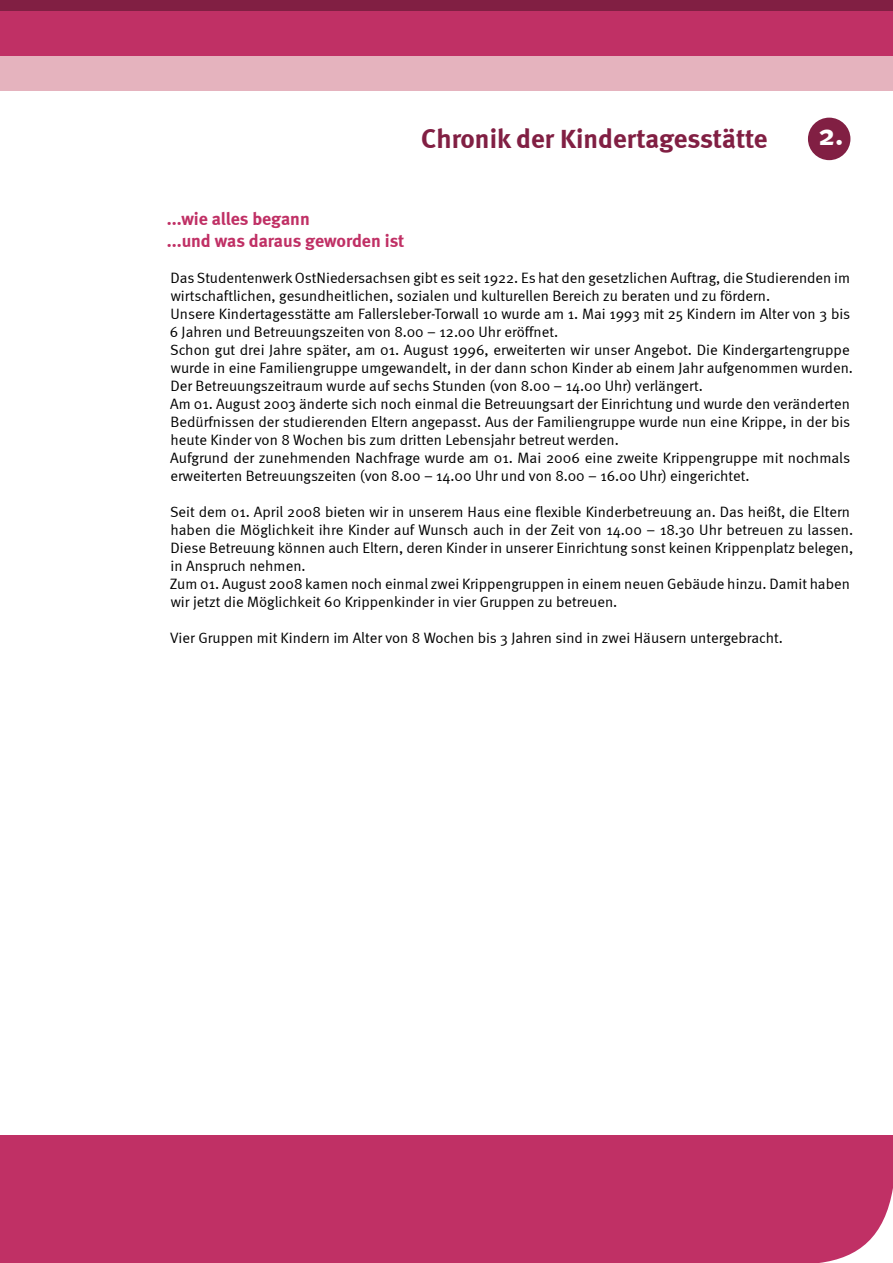
<style>
.page{position:relative;width:893px;height:1263px;background:#fff}
.page>*{position:absolute;margin:0;border:0;box-sizing:border-box;transform-origin:0 0}
.t1{font:700 30px "Meta";color:#fff}
.t2{font:700 27px "Meta";color:#811f43}
.t3{font:700 18px/21.6px "Meta";letter-spacing:-.005em;color:#c03065}
.t4{font:15px/18px "Meta Normal";color:#000}
</style>
<div class="page">
<div style="left:808px;top:118px;width:42px;height:42px;background:#811f43;border-radius:50%"></div>
<div style="left:0;top:0;width:893px;height:58px;background:#c03065"></div>
<div style="left:0;top:0;width:893px;height:11px;background:#811f43"></div>
<div style="left:0;top:1135px;width:893px;height:128px;background:#c03065"></div>
<svg style="left:819px;top:1188px;width:74px;height:75px"></svg>
<div style="left:0;top:56px;width:893px;height:34px;background:#e5b3be"></div>
<h2 class="t2" style="left:421px;top:123px;width:348px">Chronik der Kindertagesstätte</h2>
<h1 class="t1" style="left:819px;top:117px;width:26px">2.</h1>
<p class="t3" style="left:167px;top:208px;width:239px">...wie alles begann<br>...und was daraus geworden ist</p>
<p class="t4" style="left:170px;top:269px;width:685px">Das Studentenwerk OstNiedersachsen gibt es seit 1922. Es hat den gesetzlichen Auftrag, die Studierenden im wirtschaftlichen, gesundheitlichen, sozialen und kulturellen Bereich zu beraten und zu fördern.<br>Unsere Kindertagesstätte am Fallersleber-Torwall 10 wurde am 1. Mai 1993 mit 25 Kindern im Alter von 3 bis 6 Jahren und Betreuungszeiten von 8.00 – 12.00 Uhr eröffnet.<br>Schon gut drei Jahre später, am 01. August 1996, erweiterten wir unser Angebot. Die Kindergartengruppe wurde in eine Familiengruppe umgewandelt, in der dann schon Kinder ab einem Jahr aufgenommen wurden.<br>Der Betreuungszeitraum wurde auf sechs Stunden (von 8.00 – 14.00 Uhr) verlängert.<br>Am 01. August 2003 änderte sich noch einmal die Betreuungsart der Einrichtung und wurde den veränderten Bedürfnissen der studierenden Eltern angepasst. Aus der Familiengruppe wurde nun eine Krippe, in der bis heute Kinder von 8 Wochen bis zum dritten Lebensjahr betreut werden.<br>Aufgrund der zunehmenden Nachfrage wurde am 01. Mai 2006 eine zweite Krippengruppe mit nochmals erweiterten Betreuungszeiten (von 8.00 – 14.00 Uhr und von 8.00 – 16.00 Uhr) eingerichtet.</p>
<p class="t4" style="left:170px;top:503px;width:685px">Seit dem 01. April 2008 bieten wir in unserem Haus eine flexible Kinderbetreuung an. Das heißt, die Eltern haben die Möglichkeit ihre Kinder auf Wunsch auch in der Zeit von 14.00 – 18.30 Uhr betreuen zu lassen.<br>Diese Betreuung können auch Eltern, deren Kinder in unserer Einrichtung sonst keinen Krippenplatz belegen, in Anspruch nehmen.<br>Zum 01. August 2008 kamen noch einmal zwei Krippengruppen in einem neuen Gebäude hinzu. Damit haben wir jetzt die Möglichkeit 60 Krippenkinder in vier Gruppen zu betreuen.</p>
<p class="t4" style="left:170px;top:629px;width:614px">Vier Gruppen mit Kindern im Alter von 8 Wochen bis 3 Jahren sind in zwei Häusern untergebracht.</p>
</div>
